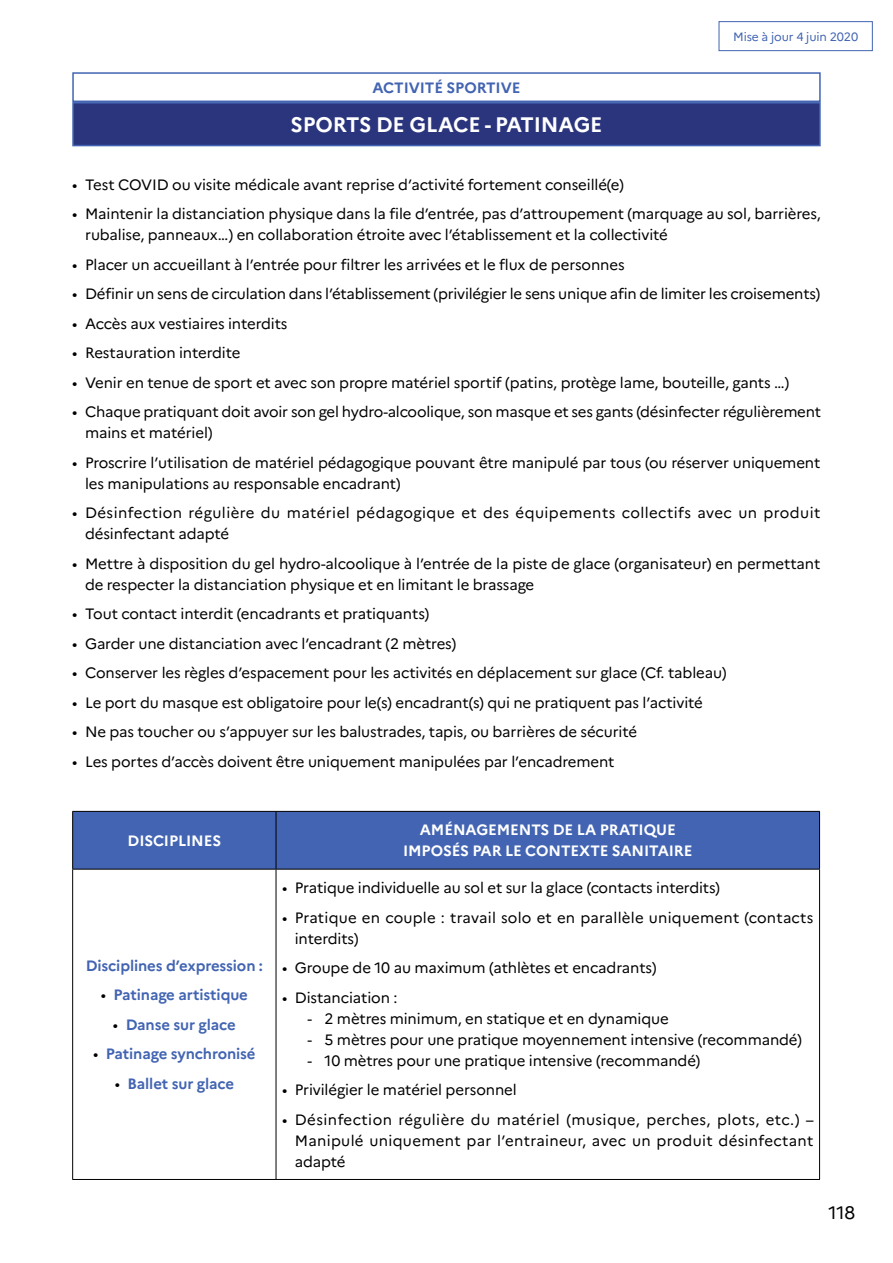
<style>
.page{position:relative;width:893px;height:1263px;background:#fff}
.page>*{position:absolute;margin:0;border:0;box-sizing:border-box;transform-origin:0 0}
.t1{font:700 21px "Marianne";letter-spacing:-.01em;color:#fff}
.t2{font:18px "Marianne";color:#000}
.t3{font:15px/21px "Marianne";letter-spacing:-.01em;color:#000}
.t4{font:700 15px "Marianne";letter-spacing:-.01em;color:#4264b2}
.t5{font:15px/21px "Marianne";letter-spacing:.03em;color:#000}
.t6{font:15px/21px "Marianne";letter-spacing:.015em;color:#000}
.t7{font:700 15px/21px "Marianne";letter-spacing:-.01em;color:#fff;text-align:center}
.t8{font:12px "Marianne";letter-spacing:-.01em;color:#4264b2}
.s1{font-weight:400;color:#000}
</style>
<div class="page">
<div style="left:73px;top:812px;width:746px;height:57px;background:#4264b2"></div>
<hr style="left:72px;top:811px;width:204px;height:1px;background:#000">
<hr style="left:72px;top:812px;width:1px;height:57px;background:#000">
<hr style="left:276px;top:811px;width:544px;height:1px;background:#000">
<hr style="left:276px;top:812px;width:1px;height:57px;background:#000">
<hr style="left:819px;top:812px;width:1px;height:57px;background:#000">
<hr style="left:72px;top:869px;width:204px;height:1px;background:#000">
<hr style="left:72px;top:869px;width:1px;height:310px;background:#000">
<hr style="left:276px;top:869px;width:544px;height:1px;background:#000">
<hr style="left:276px;top:869px;width:1px;height:310px;background:#000">
<hr style="left:819px;top:869px;width:1px;height:310px;background:#000">
<hr style="left:72px;top:1179px;width:204px;height:1px;background:#000">
<hr style="left:276px;top:1179px;width:544px;height:1px;background:#000">
<div style="left:73px;top:103px;width:747px;height:43px;background:#2b357d"></div>
<div style="left:72px;top:102px;width:749px;height:44px;border:2px solid #4264b2"></div>
<div style="left:72px;top:72px;width:749px;height:30px;border:2px solid #4264b2"></div>
<svg style="left:718px;top:21px;width:155px;height:30px"></svg>
<p class="t4" style="left:372px;top:78px;width:150px">ACTIVITÉ SPORTIVE</p>
<h1 class="t1" style="left:291px;top:112px;width:313px">SPORTS DE GLACE - PATINAGE</h1>
<p class="t8" style="left:733px;top:29px;width:127px">Mise à jour 4 juin 2020</p>
<p class="t3" style="left:72px;top:174px;width:553px">• Test COVID ou visite médicale avant reprise d’activité fortement conseillé(e)</p>
<p class="t3" style="left:85px;top:203px;width:737px;text-indent:-13px">• Maintenir la distanciation physique dans la file d’entrée, pas d’attroupement (marquage au sol, barrières, rubalise, panneaux…) en collaboration étroite avec l’établissement et la collectivité</p>
<p class="t3" style="left:72px;top:254px;width:554px">• Placer un accueillant à l’entrée pour filtrer les arrivées et le flux de personnes</p>
<p class="t3" style="left:72px;top:283px;width:749px">• Définir un sens de circulation dans l’établissement (privilégier le sens unique afin de limiter les croisements)</p>
<p class="t3" style="left:72px;top:313px;width:217px">• Accès aux vestiaires interdits</p>
<p class="t3" style="left:72px;top:342px;width:170px">• Restauration interdite</p>
<p class="t3" style="left:72px;top:372px;width:719px">• Venir en tenue de sport et avec son propre matériel sportif (patins, protège lame, bouteille, gants …)</p>
<p class="t3" style="left:85px;top:401px;width:738px;text-indent:-13px">• Chaque pratiquant doit avoir son gel hydro-alcoolique, son masque et ses gants (désinfecter régulièrement mains et matériel)</p>
<p class="t3" style="left:85px;top:452px;width:737px;text-indent:-13px">• Proscrire l’utilisation de matériel pédagogique pouvant être manipulé par tous (ou réserver uniquement les manipulations au responsable encadrant)</p>
<p class="t5" style="left:85px;top:502px;width:737px;text-indent:-13px">• Désinfection régulière du matériel pédagogique et des équipements collectifs avec un produit désinfectant adapté</p>
<p class="t3" style="left:85px;top:553px;width:737px;text-indent:-13px">• Mettre à disposition du gel hydro-alcoolique à l’entrée de la piste de glace (organisateur) en permettant de respecter la distanciation physique et en limitant le brassage</p>
<p class="t3" style="left:72px;top:604px;width:358px">• Tout contact interdit (encadrants et pratiquants)</p>
<p class="t3" style="left:72px;top:633px;width:385px">• Garder une distanciation avec l’encadrant (2 mètres)</p>
<p class="t3" style="left:72px;top:663px;width:656px">• Conserver les règles d’espacement pour les activités en déplacement sur glace (Cf. tableau)</p>
<p class="t3" style="left:72px;top:692px;width:632px">• Le port du masque est obligatoire pour le(s) encadrant(s) qui ne pratiquent pas l’activité</p>
<p class="t3" style="left:72px;top:722px;width:566px">• Ne pas toucher ou s’appuyer sur les balustrades, tapis, ou barrières de sécurité</p>
<p class="t3" style="left:72px;top:751px;width:544px">• Les portes d’accès doivent être uniquement manipulées par l’encadrement</p>
<p class="t7" style="left:128px;top:830px;width:95px">DISCIPLINES</p>
<p class="t4" style="left:86px;top:956px;width:179px">Disciplines d’expression :</p>
<p class="t4" style="left:101px;top:986px;width:149px"><span class="s1">•</span> Patinage artistique</p>
<p class="t4" style="left:113px;top:1015px;width:124px"><span class="s1">•</span> Danse sur glace</p>
<p class="t4" style="left:93px;top:1045px;width:164px"><span class="s1">•</span> Patinage synchronisé</p>
<p class="t4" style="left:115px;top:1074px;width:121px"><span class="s1">•</span> Ballet sur glace</p>
<p class="t7" style="left:403px;top:819px;width:291px">AMÉNAGEMENTS DE LA PRATIQUE<br>IMPOSÉS PAR LE CONTEXTE SANITAIRE</p>
<p class="t3" style="left:282px;top:877px;width:440px">• Pratique individuelle au sol et sur la glace (contacts interdits)</p>
<p class="t6" style="left:295px;top:907px;width:520px;text-indent:-13px">• Pratique en couple : travail solo et en parallèle uniquement (contacts interdits)</p>
<p class="t3" style="left:282px;top:957px;width:376px">• Groupe de 10 au maximum (athlètes et encadrants)</p>
<p class="t3" style="left:282px;top:987px;width:117px">• Distanciation :</p>
<p class="t3" style="left:308px;top:1008px;width:363px">- 2 mètres minimum, en statique et en dynamique</p>
<p class="t3" style="left:308px;top:1029px;width:496px">- 5 mètres pour une pratique moyennement intensive (recommandé)</p>
<p class="t3" style="left:308px;top:1050px;width:394px">- 10 mètres pour une pratique intensive (recommandé)</p>
<p class="t3" style="left:282px;top:1079px;width:236px">• Privilégier le matériel personnel</p>
<p class="t3" style="left:295px;top:1109px;width:521px;text-align:justify;text-indent:-13px">• Désinfection régulière du matériel (musique, perches, plots, etc.) – Manipulé uniquement par l’entraineur, avec un produit désinfectant adapté</p>
<p class="t2" style="left:829px;top:1201px;width:28px">118</p>
</div>
